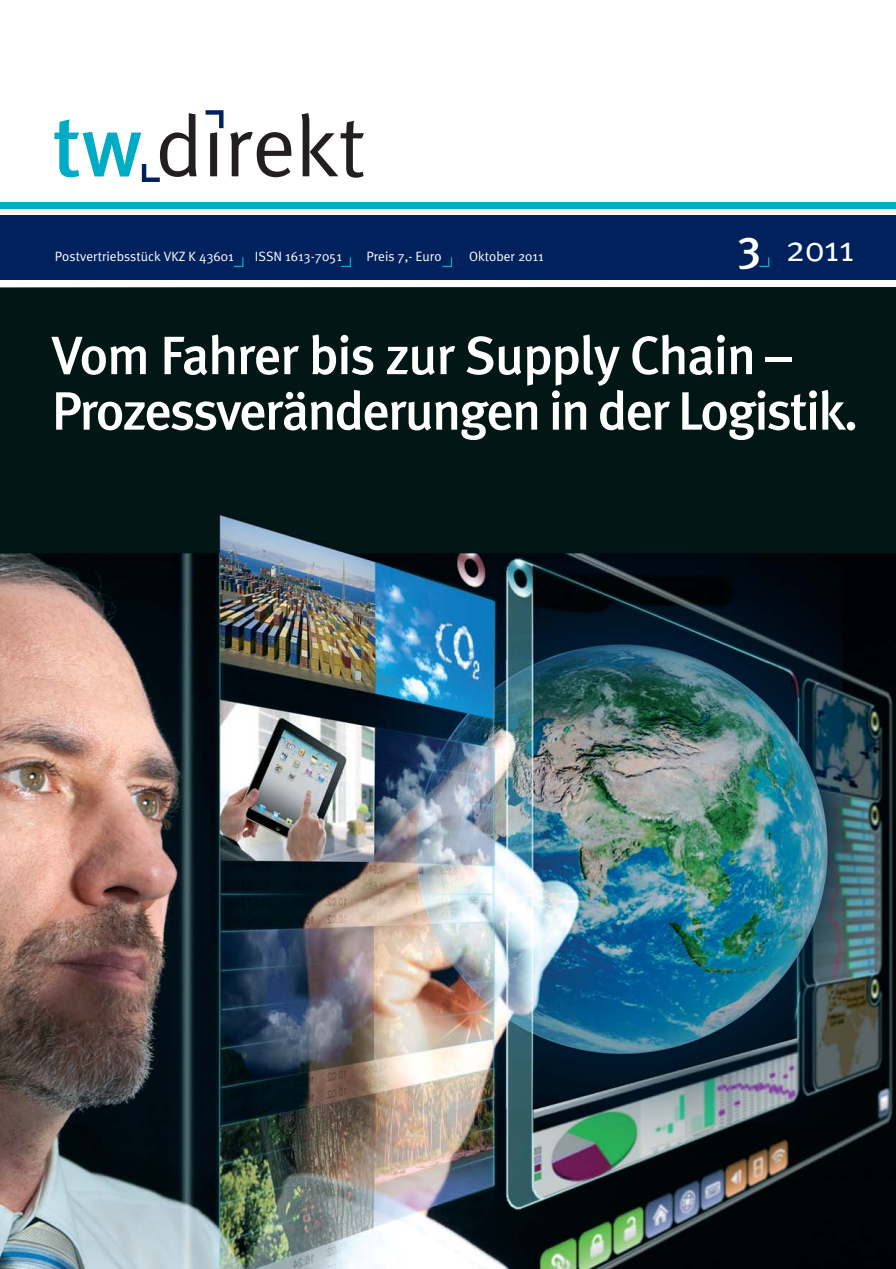
<style>
.page{position:relative;width:896px;height:1269px;background:#fff}
.page>*{position:absolute;margin:0;border:0;box-sizing:border-box;transform-origin:0 0}
.t1{font:500 54px/55.5px "Meta Plus";letter-spacing:-.035em;color:#fff}
.t2{font:36px "Meta Plus Normal";color:#fff}
.t3{font:13.5px "Meta Plus Normal";color:#fff}
.s1{font-family:"Meta Plus";font-weight:500;font-size:45px}
</style>
<div class="page">
<img style="left:0;top:287px;width:896px;height:982px">
<div style="left:0;top:215px;width:896px;height:65px;background:#00215c"></div>
<div style="left:0;top:202px;width:896px;height:6px;background:#00abc6"></div>
<svg style="left:230px;top:132px;width:61px;height:45px"></svg>
<svg style="left:301px;top:113px;width:63px;height:65px"></svg>
<svg style="left:54px;top:113px;width:143px;height:69px"></svg>
<svg style="left:205px;top:110px;width:18px;height:66px"></svg>
<svg style="left:233px;top:257px;width:537px;height:10px"></svg>
<p class="t3" style="left:55px;top:252px;width:180px">Postvertriebsstück VKZ K 43601</p>
<p class="t3" style="left:255px;top:252px;width:89px">ISSN 1613-7051</p>
<p class="t3" style="left:366px;top:252px;width:77px">Preis 7,- Euro</p>
<p class="t3" style="left:469px;top:252px;width:76px">Oktober 2011</p>
<h2 class="t2" style="left:738px;top:235px;width:117px"><span class="s1">3</span> 2011</h2>
<h1 class="t1" style="left:51px;top:330px;width:808px">Vom Fahrer bis zur Supply Chain –<br>Prozessveränderungen in der Logistik.</h1>
</div>
